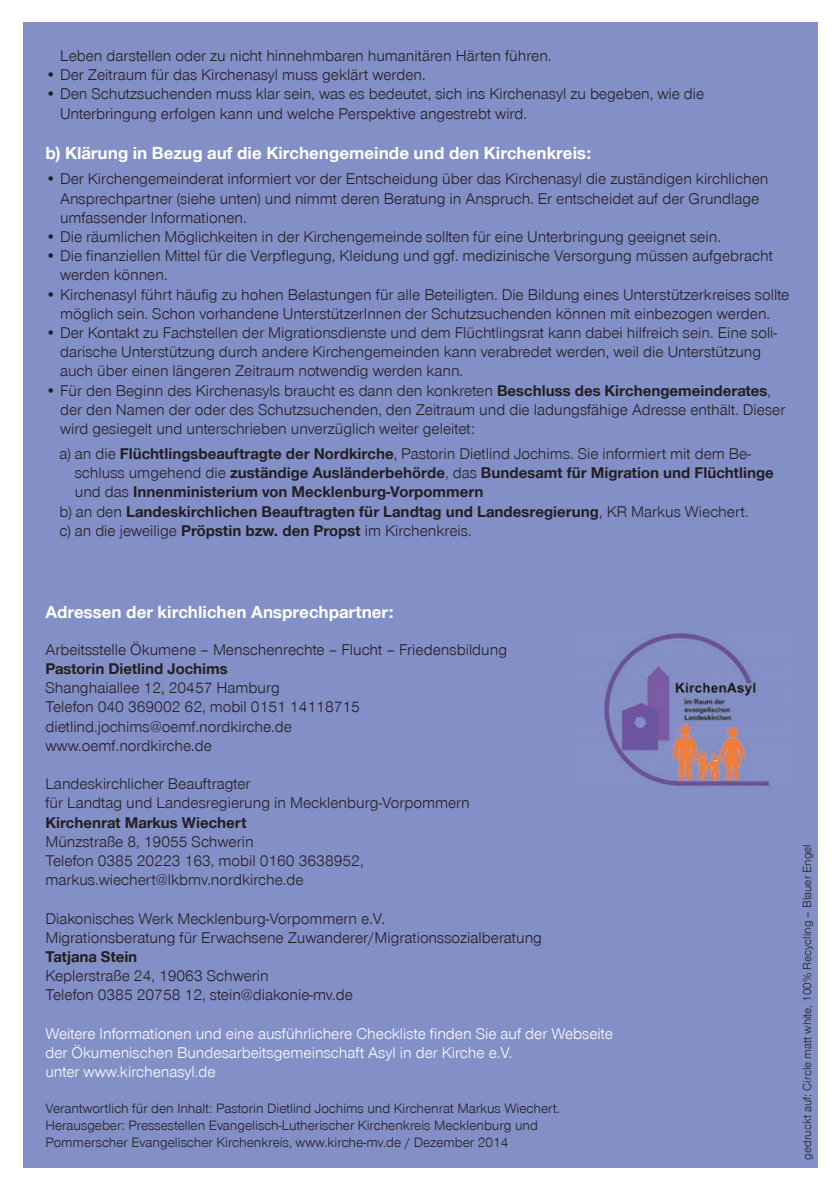
<style>
.page{position:relative;width:840px;height:1191px;background:#fff}
.page>*{position:absolute;margin:0;border:0;box-sizing:border-box;transform-origin:0 0}
.t1{font:700 18px "Nordelbica";color:#fff}
.t2{font:16px/19.2px "Nordelbica";color:#231f20}
.t3{font:700 16px "Nordelbica";color:#231f20}
.t4{font:16px/19.2px "Nordelbica";color:#fff}
.t5{font:14px/16.8px "Nordelbica";color:#231f20}
.t6{font:12px "Nordelbica";color:#231f20}
.s1{font-weight:700}
.s2{font-weight:400}
</style>
<div class="page">
<div style="left:23px;top:23px;width:793px;height:1145px;background:#838fc7"></div>
<img style="left:604px;top:633px;width:166px;height:153px">
<p class="t2" style="left:60px;top:46px;width:492px">Leben darstellen oder zu nicht hinnehmbaren humanitären Härten führen.</p>
<p class="t2" style="left:45px;top:65px;width:381px">• Der Zeitraum für das Kirchenasyl muss geklärt werden.</p>
<p class="t2" style="left:60px;top:85px;width:645px;text-indent:-15px">• Den Schutzsuchenden muss klar sein, was es bedeutet, sich ins Kirchenasyl zu begeben, wie die<br>Unterbringung erfolgen kann und welche Perspektive angestrebt wird.</p>
<p class="t1" style="left:45px;top:143px;width:547px">b) Klärung in Bezug auf die Kirchengemeinde und den Kirchenkreis:</p>
<p class="t2" style="left:60px;top:170px;width:709px;text-indent:-15px">• Der Kirchengemeinderat informiert vor der Entscheidung über das Kirchenasyl die zuständigen kirchlichen<br>Ansprechpartner (siehe unten) und nimmt deren Beratung in Anspruch. Er entscheidet auf der Grundlage umfassender Informationen.</p>
<p class="t2" style="left:45px;top:227px;width:676px">• Die räumlichen Möglichkeiten in der Kirchengemeinde sollten für eine Unterbringung geeignet sein.</p>
<p class="t2" style="left:60px;top:246px;width:714px;text-indent:-15px">• Die finanziellen Mittel für die Verpflegung, Kleidung und ggf. medizinische Versorgung müssen aufgebracht werden können.</p>
<p class="t2" style="left:45px;top:285px;width:745px;text-align:center">• Kirchenasyl führt häufig zu hohen Belastungen für alle Beteiligten. Die Bildung eines Unterstützerkreises sollte möglich sein. Schon vorhandene UnterstützerInnen der Schutzsuchenden können mit einbezogen werden.</p>
<p class="t2" style="left:60px;top:323px;width:718px;text-indent:-15px">• Der Kontakt zu Fachstellen der Migrationsdienste und dem Flüchtlingsrat kann dabei hilfreich sein. Eine soli&shy;darische Unterstützung durch andere Kirchengemeinden kann verabredet werden, weil die Unterstützung auch über einen längeren Zeitraum notwendig werden kann.</p>
<p class="t2" style="left:60px;top:381px;width:726px;text-indent:-15px">• Für den Beginn des Kirchenasyls braucht es dann den konkreten <span class="s1">Beschluss des Kirchengemeinderates</span>, der den Namen der oder des Schutzsuchenden, den Zeitraum und die ladungsfähige Adresse enthält. Dieser wird gesiegelt und unterschrieben unverzüglich weiter geleitet:</p>
<p class="t2" style="left:59px;top:444px;width:692px">a) an die <span class="s1">Flüchtlingsbeauftragte der Nordkirche</span>, Pastorin Dietlind Jochims. Sie informiert mit dem Be-</p>
<p class="t3" style="left:75px;top:463px;width:700px"><span class="s2">schluss umgehend die</span> zuständige Ausländerbehörde<span class="s2">, das</span> Bundesamt für Migration und Flüchtlinge</p>
<p class="t3" style="left:75px;top:482px;width:410px"><span class="s2">und das</span> Innenministerium von Mecklenburg-Vorpommern</p>
<p class="t3" style="left:59px;top:502px;width:690px"><span class="s2">b) an den</span> Landeskirchlichen Beauftragten für Landtag und Landesregierung<span class="s2">, KR Markus Wiechert.</span></p>
<p class="t2" style="left:59px;top:521px;width:413px">c) an die jeweilige <span class="s1">Pröpstin bzw. den Propst</span> im Kirchenkreis.</p>
<p class="t1" style="left:45px;top:602px;width:350px">Adressen der kirchlichen Ansprechpartner:</p>
<p class="t2" style="left:45px;top:640px;width:463px">Arbeitsstelle Ökumene – Menschenrechte – Flucht – Friedensbildung</p>
<p class="t3" style="left:45px;top:659px;width:184px">Pastorin Dietlind Jochims</p>
<p class="t2" style="left:45px;top:678px;width:316px">Shanghaiallee 12, 20457 Hamburg<br>Telefon 040 369002 62, mobil 0151 14118715 dietlind.jochims@oemf.nordkirche.de www.oemf.nordkirche.de</p>
<p class="t2" style="left:45px;top:774px;width:426px">Landeskirchlicher Beauftragter<br>für Landtag und Landesregierung in Mecklenburg-Vorpommern</p>
<p class="t3" style="left:45px;top:812px;width:202px">Kirchenrat Markus Wiechert</p>
<p class="t2" style="left:45px;top:832px;width:319px">Münzstraße 8, 19055 Schwerin<br>Telefon 0385 20223 163, mobil 0160 3638952, markus.wiechert@lkbmv.nordkirche.de</p>
<p class="t2" style="left:45px;top:908px;width:498px">Diakonisches Werk Mecklenburg-Vorpommern e.V.<br>Migrationsberatung für Erwachsene Zuwanderer/Migrationssozialberatung</p>
<p class="t3" style="left:45px;top:947px;width:93px">Tatjana Stein</p>
<p class="t2" style="left:45px;top:966px;width:309px">Keplerstraße 24, 19063 Schwerin<br>Telefon 0385 20758 12, stein@diakonie-mv.de</p>
<p class="t4" style="left:45px;top:1024px;width:568px">Weitere Informationen und eine ausführlichere Checkliste finden Sie auf der Webseite der Ökumenischen Bundesarbeitsgemeinschaft Asyl in der Kirche e.V.<br>unter www.kirchenasyl.de</p>
<p class="t5" style="left:45px;top:1100px;width:516px">Verantwortlich für den Inhalt: Pastorin Dietlind Jochims und Kirchenrat Markus Wiechert.<br>Herausgeber: Pressestellen Evangelisch-Lutherischer Kirchenkreis Mecklenburg und<br>Pommerscher Evangelischer Kirchenkreis, www.kirche-mv.de / Dezember 2014</p>
<p class="t6" style="left:799px;top:1159px;width:317px;rotate:-90deg">gedruckt auf: Circle matt white, 100% Recycling – Blauer Engel</p>
</div>
